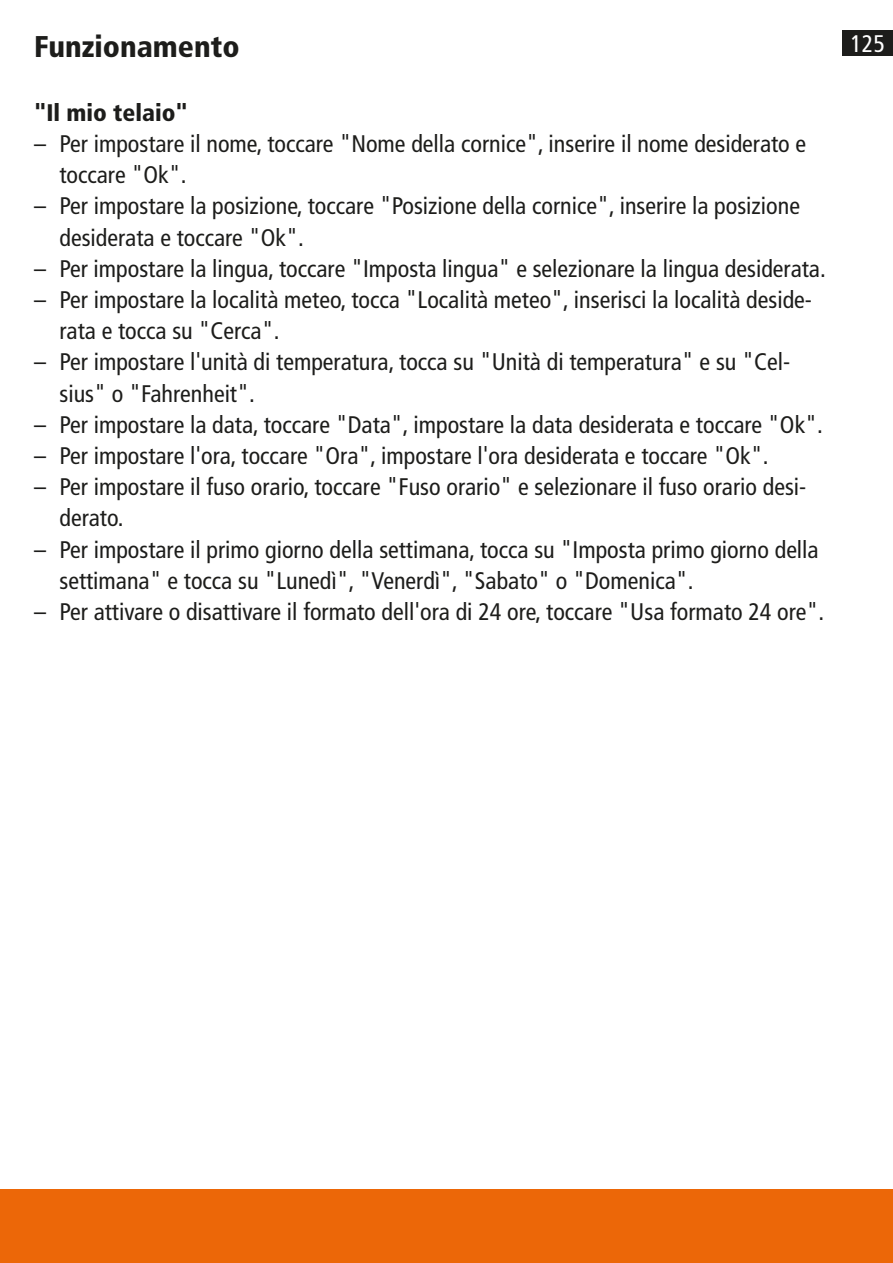
<style>
.page{position:relative;width:893px;height:1263px;background:#fff}
.page>*{position:absolute;margin:0;border:0;box-sizing:border-box;transform-origin:0 0}
.t1{font:900 condensed 30px "Frutiger LT Pro";color:#1d1d1b}
.t2{font:condensed 24px/31.2px "Frutiger LT Pro";color:#1d1d1b}
.t3{font:900 condensed 24px "Frutiger LT Pro";color:#1d1d1b}
.t4{font:condensed 24px "Frutiger LT Pro";color:#fff}
</style>
<div class="page">
<div style="left:842px;top:30px;width:51px;height:26px;background:#1d1d1b"></div>
<div style="left:0;top:1188px;width:893px;height:75px;background:#ec6708"></div>
<p class="t1" style="left:34px;top:28px;width:207px">Funzionamento</p>
<p class="t4" style="left:850px;top:30px;width:36px">125</p>
<p class="t3" style="left:34px;top:98px;width:155px">"Il mio telaio"</p>
<p class="t2" style="left:60px;top:128px;width:748px;text-indent:-26px">– Per impostare il nome, toccare "Nome della cornice", inserire il nome desiderato e toccare "Ok".</p>
<p class="t2" style="left:60px;top:191px;width:742px;text-indent:-26px">– Per impostare la posizione, toccare "Posizione della cornice", inserire la posizione desiderata e toccare "Ok".</p>
<p class="t2" style="left:34px;top:253px;width:790px">– Per impostare la lingua, toccare "Imposta lingua" e selezionare la lingua desiderata.</p>
<p class="t2" style="left:60px;top:284px;width:754px;text-indent:-26px">– Per impostare la località meteo, tocca "Località meteo", inserisci la località deside&shy;rata e tocca su "Cerca".</p>
<p class="t2" style="left:60px;top:347px;width:732px;text-indent:-26px">– Per impostare l'unità di temperatura, tocca su "Unità di temperatura" e su "Cel&shy;sius" o "Fahrenheit".</p>
<p class="t2" style="left:34px;top:409px;width:787px">– Per impostare la data, toccare "Data", impostare la data desiderata e toccare "Ok".</p>
<p class="t2" style="left:34px;top:440px;width:732px">– Per impostare l'ora, toccare "Ora", impostare l'ora desiderata e toccare "Ok".</p>
<p class="t2" style="left:60px;top:471px;width:748px;text-indent:-26px">– Per impostare il fuso orario, toccare "Fuso orario" e selezionare il fuso orario desi&shy;derato.</p>
<p class="t2" style="left:60px;top:534px;width:761px;text-indent:-26px">– Per impostare il primo giorno della settimana, tocca su "Imposta primo giorno della settimana" e tocca su "Lunedì", "Venerdì", "Sabato" o "Domenica".</p>
<p class="t2" style="left:34px;top:596px;width:788px">– Per attivare o disattivare il formato dell'ora di 24 ore, toccare "Usa formato 24 ore".</p>
</div>
